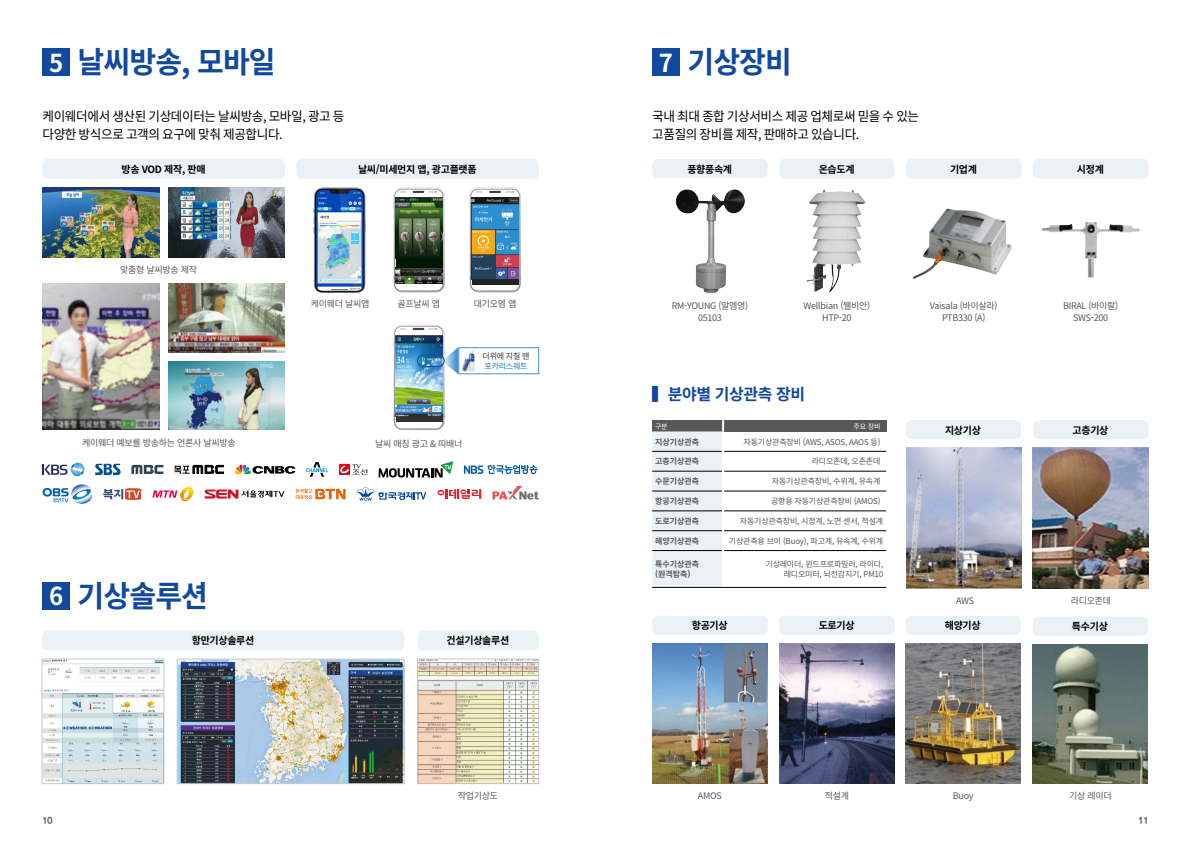
<style>
.page{position:relative;width:1191px;height:842px;background:#fff}
.page>*{position:absolute;margin:0;border:0;box-sizing:border-box;transform-origin:0 0}
.t1{font:700 30px "Noto Sans CJ Kkr";letter-spacing:-.03em;color:#11499e}
.t2{font:700 16px "Noto Sans CJ Kkr";letter-spacing:-.025em;color:#11499e}
.t3{font:13px/18px "Noto Sans CJ Kkr";letter-spacing:-.03em;color:#000}
.t4{font:700 10px "Noto Sans CJ Kkr";letter-spacing:-.03em;color:#000}
.t5{font:9px/12px "Noto Sans CJ Kkr";letter-spacing:-.03em;color:#595757;text-align:center}
.t6{font:9px "YDIYGO350";color:#595757}
.t7{font:8px/9.6px "Noto Sans CJ Kkr";letter-spacing:-.025em;color:#595757;text-align:right}
.t8{font:700 8px/10px "Noto Sans CJ Kkr";color:#595757}
.t9{font:500 8px "Noto Sans CJ Kkr";color:#595757}
.t10{font:500 8px "Noto Sans CJ Kkr";letter-spacing:-.03em;color:#4694d1}
.t11{font:7px "Noto Sans CJ Kkr";color:#fff}
.s1{font-size:24.7px;color:#fff}
</style>
<div class="page">
<img style="left:42px;top:187px;width:117px;height:71px">
<img style="left:168px;top:187px;width:117px;height:71px">
<img style="left:42px;top:284px;width:117px;height:146px">
<img style="left:168px;top:361px;width:117px;height:69px">
<img style="left:168px;top:284px;width:116px;height:68px">
<div style="left:43px;top:159px;width:242px;height:20px;background:#eaf2f6;border-radius:6px"></div>
<div style="left:296px;top:159px;width:243px;height:20px;background:#eaf2f6;border-radius:6px"></div>
<img style="left:313px;top:187px;width:53px;height:106px">
<img style="left:469px;top:187px;width:52px;height:105px">
<img style="left:472px;top:198px;width:47px;height:81px">
<div style="left:472px;top:279px;width:47px;height:5px;background:#262423"></div>
<img style="left:393px;top:187px;width:52px;height:105px">
<img style="left:396px;top:198px;width:46px;height:60px">
<img style="left:396px;top:268px;width:46px;height:16px">
<div style="left:395px;top:258px;width:47px;height:10px;background:#001800"></div>
<img style="left:393px;top:325px;width:52px;height:105px">
<div style="left:396px;top:416px;width:46px;height:6px;background:#33302f"></div>
<img style="left:396px;top:335px;width:46px;height:81px">
<img style="left:73px;top:485px;width:17px;height:18px">
<svg style="left:43px;top:488px;width:49px;height:14px"></svg>
<svg style="left:357px;top:487px;width:69px;height:14px"></svg>
<svg style="left:339px;top:464px;width:29px;height:11px"></svg>
<svg style="left:234px;top:465px;width:61px;height:9px"></svg>
<svg style="left:492px;top:486px;width:47px;height:13px"></svg>
<svg style="left:42px;top:462px;width:43px;height:15px"></svg>
<svg style="left:95px;top:464px;width:26px;height:11px"></svg>
<svg style="left:131px;top:465px;width:32px;height:9px"></svg>
<svg style="left:464px;top:465px;width:73px;height:9px"></svg>
<svg style="left:306px;top:462px;width:22px;height:15px"></svg>
<svg style="left:437px;top:489px;width:44px;height:10px"></svg>
<svg style="left:152px;top:487px;width:41px;height:14px"></svg>
<svg style="left:103px;top:488px;width:38px;height:12px"></svg>
<svg style="left:205px;top:489px;width:79px;height:10px"></svg>
<svg style="left:174px;top:465px;width:50px;height:9px"></svg>
<svg style="left:296px;top:489px;width:49px;height:10px"></svg>
<svg style="left:378px;top:461px;width:75px;height:16px"></svg>
<img style="left:675px;top:189px;width:70px;height:104px">
<img style="left:806px;top:191px;width:55px;height:101px">
<img style="left:913px;top:209px;width:98px;height:70px">
<img style="left:1042px;top:222px;width:97px;height:56px">
<div style="left:652px;top:159px;width:115px;height:19px;background:#eaf2f6;border-radius:6px"></div>
<div style="left:906px;top:159px;width:115px;height:20px;background:#eaf2f6;border-radius:6px"></div>
<div style="left:779px;top:159px;width:115px;height:20px;background:#eaf2f6;border-radius:6px"></div>
<div style="left:1033px;top:159px;width:115px;height:20px;background:#eaf2f6;border-radius:6px"></div>
<div style="left:723px;top:420px;width:163px;height:11px;background:#595757"></div>
<hr style="left:724px;top:451px;width:162px;height:1px;background:#000">
<hr style="left:724px;top:471px;width:162px;height:1px;background:#000">
<hr style="left:724px;top:491px;width:162px;height:1px;background:#000">
<hr style="left:724px;top:511px;width:162px;height:1px;background:#000">
<hr style="left:724px;top:530px;width:162px;height:1px;background:#000">
<hr style="left:724px;top:550px;width:162px;height:1px;background:#000">
<hr style="left:652px;top:587px;width:71px;height:1px;background:#000">
<hr style="left:723px;top:587px;width:163px;height:1px;background:#000">
<svg style="left:652px;top:420px;width:72px;height:167px"></svg>
<hr style="left:722px;top:431px;width:2px;height:20px;background:#fff">
<hr style="left:722px;top:451px;width:2px;height:20px;background:#fff">
<hr style="left:722px;top:471px;width:2px;height:20px;background:#fff">
<hr style="left:722px;top:491px;width:2px;height:20px;background:#fff">
<div style="left:906px;top:420px;width:115px;height:19px;background:#eaf2f6;border-radius:6px"></div>
<img style="left:906px;top:448px;width:115px;height:140px">
<div style="left:1033px;top:420px;width:115px;height:19px;background:#eaf2f6;border-radius:6px"></div>
<img style="left:1033px;top:448px;width:115px;height:140px">
<div style="left:652px;top:616px;width:115px;height:19px;background:#eaf2f6;border-radius:6px"></div>
<img style="left:652px;top:643px;width:115px;height:141px">
<div style="left:779px;top:616px;width:115px;height:19px;background:#eaf2f6;border-radius:6px"></div>
<img style="left:779px;top:643px;width:115px;height:141px">
<div style="left:905px;top:616px;width:115px;height:19px;background:#eaf2f6;border-radius:6px"></div>
<img style="left:905px;top:643px;width:116px;height:141px">
<div style="left:1033px;top:617px;width:114px;height:19px;background:#eaf2f6;border-radius:6px"></div>
<img style="left:1033px;top:644px;width:114px;height:140px">
<svg style="left:417px;top:347px;width:41px;height:27px"></svg>
<div style="left:458px;top:347px;width:81px;height:27px;border:1px solid #4694d1"></div>
<img style="left:468px;top:351px;width:6px;height:20px">
<img style="left:462px;top:358px;width:10px;height:14px">
<div style="left:42px;top:630px;width:362px;height:20px;background:#eaf2f6;border-radius:6px"></div>
<div style="left:417px;top:630px;width:122px;height:20px;background:#eaf2f6;border-radius:6px"></div>
<img style="left:44px;top:661px;width:118px;height:121px">
<div style="left:42px;top:659px;width:122px;height:125px;border:1px solid #c9caca"></div>
<img style="left:419px;top:661px;width:118px;height:121px">
<div style="left:417px;top:659px;width:122px;height:125px;border:1px solid #c9caca"></div>
<img style="left:179px;top:661px;width:223px;height:121px">
<div style="left:177px;top:659px;width:227px;height:125px;border:1px solid #c9caca"></div>
<div style="left:43px;top:582px;width:27px;height:27px;background:#11499e"></div>
<div style="left:43px;top:48px;width:27px;height:27px;background:#11499e"></div>
<div style="left:652px;top:48px;width:27px;height:27px;background:#11499e"></div>
<h1 class="t1" style="left:49px;top:45px;width:228px"><span class="s1">5</span> 날씨방송, 모바일</h1>
<h1 class="t1" style="left:659px;top:45px;width:135px"><span class="s1">7</span> 기상장비</h1>
<h3 class="t3" style="left:43px;top:107px;width:303px">케이웨더에서 생산된 기상데이터는 날씨방송, 모바일, 광고 등 다양한 방식으로 고객의 요구에 맞춰 제공합니다.</h3>
<p class="t4" style="left:121px;top:163px;width:86px">방송 VOD 제작, 판매</p>
<p class="t4" style="left:358px;top:163px;width:120px">날씨/미세먼지 앱, 광고플랫폼</p>
<p class="t5" style="left:120px;top:264px;width:78px">맞춤형 날씨방송 제작</p>
<p class="t5" style="left:82px;top:436px;width:155px">케이웨더 예보를 방송하는 언론사 날씨방송</p>
<h1 class="t1" style="left:49px;top:579px;width:160px"><span class="s1">6</span> 기상솔루션</h1>
<p class="t5" style="left:311px;top:298px;width:60px">케이웨더 날씨앱</p>
<p class="t5" style="left:397px;top:298px;width:44px">골프날씨 앱</p>
<p class="t5" style="left:474px;top:298px;width:44px">대기오염 앱</p>
<p class="t9" style="left:482px;top:351px;width:48px">더위에 지칠 땐</p>
<p class="t10" style="left:484px;top:361px;width:44px">포카리스웨트</p>
<p class="t5" style="left:375px;top:438px;width:89px">날씨 매칭 광고 &amp; 띠배너</p>
<p class="t4" style="left:192px;top:635px;width:64px">항만기상솔루션</p>
<p class="t4" style="left:446px;top:635px;width:64px">건설기상솔루션</p>
<h3 class="t3" style="left:652px;top:107px;width:268px">국내 최대 종합 기상서비스 제공 업체로써 믿을 수 있는 고품질의 장비를 제작, 판매하고 있습니다.</h3>
<p class="t4" style="left:687px;top:163px;width:46px">풍향풍속계</p>
<p class="t4" style="left:818px;top:163px;width:37px">온습도계</p>
<p class="t4" style="left:950px;top:163px;width:28px">기업계</p>
<p class="t4" style="left:1077px;top:163px;width:29px">시정계</p>
<p class="t5" style="left:671px;top:300px;width:78px">RM-YOUNG (알엠영)<br>05103</p>
<p class="t5" style="left:803px;top:300px;width:68px">Wellbian (웰비안)<br>HTP-20</p>
<p class="t5" style="left:930px;top:300px;width:69px">Vaisala (바이살라)<br>PTB330 (A)</p>
<p class="t5" style="left:1063px;top:300px;width:57px">BIRAL (바이랄)<br>SWS-200</p>
<h2 class="t2" style="left:652px;top:385px;width:155px">▍분야별 기상관측 장비</h2>
<p class="t11" style="left:655px;top:422px;width:14px">구분</p>
<p class="t11" style="left:853px;top:422px;width:28px">주요 장비</p>
<p class="t8" style="left:655px;top:437px;width:46px">지상기상관측</p>
<p class="t7" style="left:743px;top:437px;width:138px">자동기상관측장비 (AWS, ASOS, AAOS 등)</p>
<p class="t8" style="left:655px;top:457px;width:46px">고층기상관측</p>
<p class="t7" style="left:811px;top:457px;width:70px">라디오존데, 오존존데</p>
<p class="t8" style="left:655px;top:476px;width:46px">수문기상관측</p>
<p class="t7" style="left:772px;top:477px;width:110px">자동기상관측장비, 수위계, 유속계</p>
<p class="t8" style="left:655px;top:496px;width:46px">항공기상관측</p>
<p class="t7" style="left:771px;top:497px;width:111px">공항용 자동기상관측장비 (AMOS)</p>
<p class="t8" style="left:655px;top:516px;width:46px">도로기상관측</p>
<p class="t7" style="left:740px;top:516px;width:145px">자동기상관측장비, 시정계, 노면 센서, 적설계</p>
<p class="t8" style="left:655px;top:536px;width:46px">해양기상관측</p>
<p class="t7" style="left:729px;top:536px;width:156px">기상관측용 브이 (Buoy), 파고계, 유속계, 수위계</p>
<p class="t8" style="left:655px;top:559px;width:46px">특수기상관측 (원격탐측)</p>
<p class="t7" style="left:765px;top:560px;width:119px">기상레이더, 윈드프로파일러, 라이다, 레디오미터, 뇌전감지기, PM10</p>
<p class="t4" style="left:692px;top:620px;width:37px">항공기상</p>
<p class="t4" style="left:818px;top:620px;width:37px">도로기상</p>
<p class="t4" style="left:945px;top:424px;width:37px">지상기상</p>
<p class="t4" style="left:1072px;top:424px;width:37px">고층기상</p>
<p class="t5" style="left:956px;top:595px;width:20px">AWS</p>
<p class="t4" style="left:944px;top:620px;width:37px">해양기상</p>
<p class="t5" style="left:1070px;top:595px;width:42px">라디오존데</p>
<p class="t4" style="left:1072px;top:621px;width:37px">특수기상</p>
<p class="t5" style="left:458px;top:790px;width:42px">작업기상도</p>
<p class="t5" style="left:1069px;top:790px;width:44px">기상 레이더</p>
<p class="t5" style="left:824px;top:790px;width:26px">적설계</p>
<p class="t5" style="left:698px;top:790px;width:26px">AMOS</p>
<p class="t5" style="left:953px;top:790px;width:22px">Buoy</p>
<p class="t6" style="left:43px;top:815px;width:11px">10</p>
<p class="t6" style="left:1138px;top:815px;width:11px">11</p>
</div>
